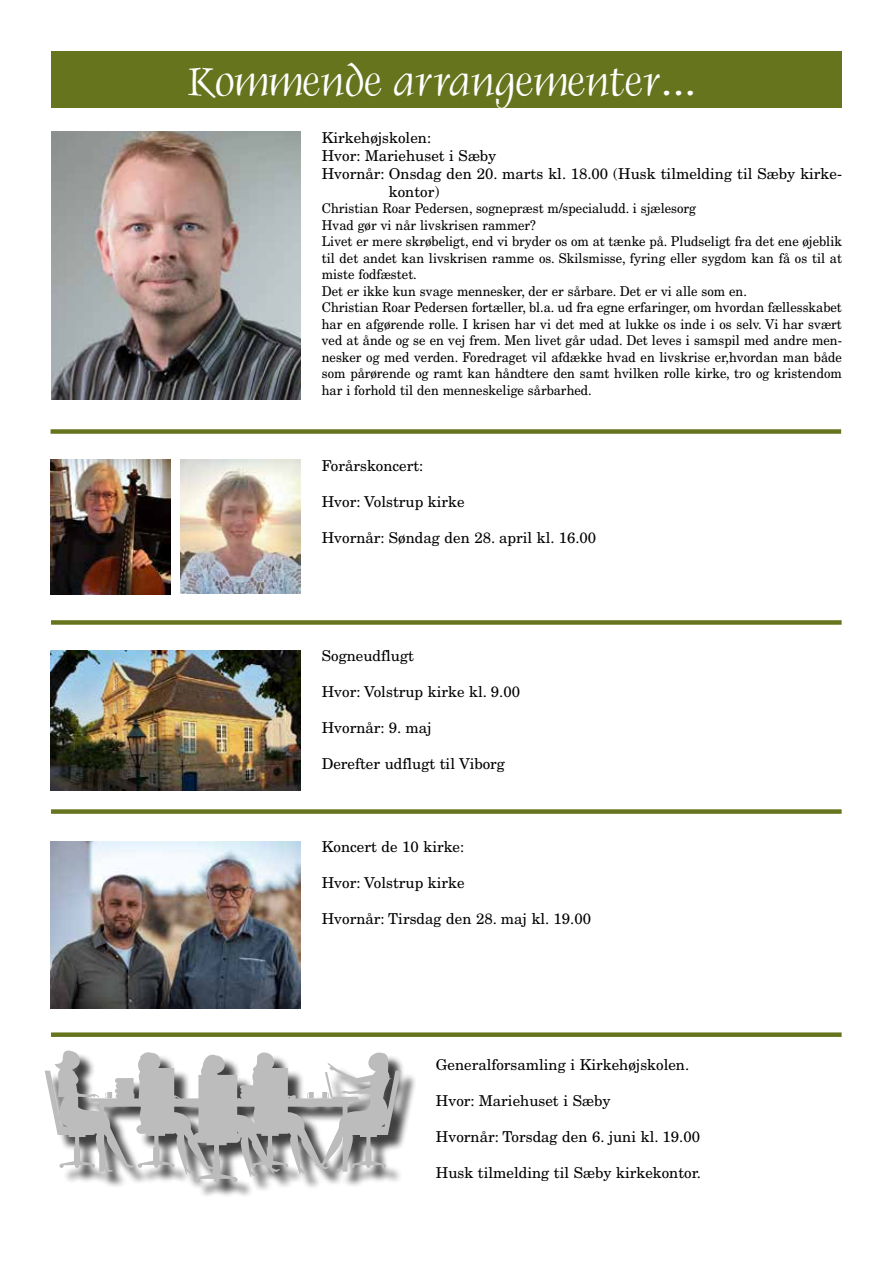
<style>
.page{position:relative;width:893px;height:1263px;background:#fff}
.page>*{position:absolute;margin:0;border:0;box-sizing:border-box;transform-origin:0 0}
.t1{font:italic 43.2px "Renaiss";color:#fff;scale:1.06 1}
.t2{font:15px "New Century Schlbk LT Std";color:#000}
.t3{font:13.5px/16.5px "New Century Schlbk LT Std";color:#000;scale:.95 1}
</style>
<div class="page">
<div style="left:51px;top:51px;width:791px;height:56px;background:#67741e"></div>
<img style="left:51px;top:131px;width:249px;height:269px">
<div style="left:51px;top:429px;width:790px;height:5px;background:#67741e"></div>
<div style="left:51px;top:620px;width:791px;height:5px;background:#67741e"></div>
<div style="left:51px;top:809px;width:791px;height:5px;background:#67741e"></div>
<div style="left:51px;top:1032px;width:791px;height:5px;background:#67741e"></div>
<img style="left:51px;top:460px;width:119px;height:134px">
<img style="left:181px;top:460px;width:119px;height:134px">
<img style="left:51px;top:841px;width:250px;height:168px">
<img style="left:51px;top:650px;width:249px;height:141px">
<div style="left:47px;top:1053px;width:370px;height:145px;background:#000;opacity:.75"></div>
<svg style="left:45px;top:1050px;width:356px;height:132px"></svg>
<svg style="left:307px;top:1092px;width:7px;height:6px"></svg>
<svg style="left:322px;top:1092px;width:7px;height:6px"></svg>
<h1 class="t1" style="left:188px;top:58px;width:482px">Kommende arrangementer...</h1>
<p class="t2" style="left:322px;top:128px;width:111px">Kirkehøjskolen:</p>
<p class="t2" style="left:322px;top:146px;width:176px">Hvor: Mariehuset i Sæby</p>
<p class="t2" style="left:322px;top:164px;width:522px">Hvornår: Onsdag den 20. marts kl. 18.00 (Husk tilmelding til Sæby kirke-</p>
<p class="t2" style="left:389px;top:182px;width:52px">kontor)</p>
<p class="t3" style="left:322px;top:200px;width:549px">Christian Roar Pedersen, sognepræst m/specialudd. i sjælesorg<br>Hvad gør vi når livskrisen rammer?<br>Livet er mere skrøbeligt, end vi bryder os om at tænke på. Pludseligt fra det ene øjeblik til det andet kan livskrisen ramme os. Skilsmisse, fyring eller sygdom kan få os til at miste fodfæstet.<br>Det er ikke kun svage mennesker, der er sårbare. Det er vi alle som en.<br>Christian Roar Pedersen fortæller, bl.a. ud fra egne erfaringer, om hvordan fællesskabet har en afgørende rolle. I krisen har vi det med at lukke os inde i os selv. Vi har svært ved at ånde og se en vej frem. Men livet går udad. Det leves i samspil med andre men&shy;nesker og med verden. Foredraget vil afdække hvad en livskrise er,hvordan man både som pårørende og ramt kan håndtere den samt hvilken rolle kirke, tro og kristendom har i forhold til den menneskelige sårbarhed.</p>
<p class="t2" style="left:322px;top:456px;width:103px">Forårskoncert:</p>
<p class="t2" style="left:322px;top:492px;width:144px">Hvor: Volstrup kirke</p>
<p class="t2" style="left:322px;top:528px;width:276px">Hvornår: Søndag den 28. april kl. 16.00</p>
<p class="t2" style="left:322px;top:647px;width:94px">Sogneudflugt</p>
<p class="t2" style="left:322px;top:683px;width:200px">Hvor: Volstrup kirke kl. 9.00</p>
<p class="t2" style="left:322px;top:719px;width:111px">Hvornår: 9. maj</p>
<p class="t2" style="left:322px;top:755px;width:185px">Derefter udflugt til Viborg</p>
<p class="t2" style="left:322px;top:838px;width:144px">Koncert de 10 kirke:</p>
<p class="t2" style="left:322px;top:874px;width:144px">Hvor: Volstrup kirke</p>
<p class="t2" style="left:322px;top:910px;width:271px">Hvornår: Tirsdag den 28. maj kl. 19.00</p>
<p class="t2" style="left:436px;top:1055px;width:255px">Generalforsamling i Kirkehøjskolen.</p>
<p class="t2" style="left:436px;top:1091px;width:176px">Hvor: Mariehuset i Sæby</p>
<p class="t2" style="left:436px;top:1127px;width:266px">Hvornår: Torsdag den 6. juni kl. 19.00</p>
<p class="t2" style="left:436px;top:1163px;width:267px">Husk tilmelding til Sæby kirkekontor.</p>
</div>
